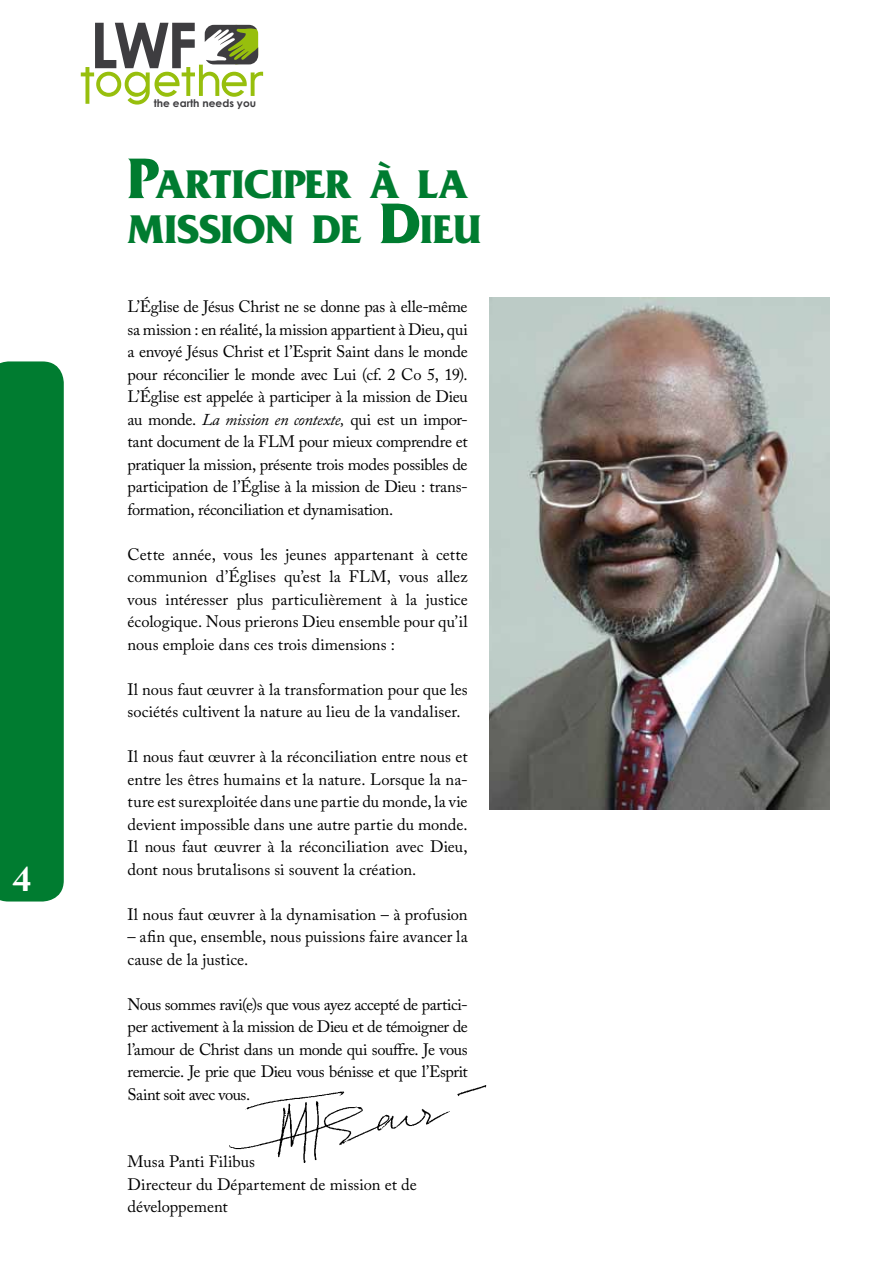
<style>
.page{position:relative;width:893px;height:1263px;background:#fff}
.page>*{position:absolute;margin:0;border:0;box-sizing:border-box;transform-origin:0 0}
.t1{font:700 63.3px "Century Gothic";color:#3e3d40}
.t2{font:700 42px/45px "Friz Quadrata";letter-spacing:-.005em;color:#007c30}
.t3{font:700 36px "Adobe Caslon Pro";color:#fff}
.t4{font:16.5px/22.5px "Adobe Caslon Pro";letter-spacing:-.005em;color:#000;text-align:justify}
.t5{font:700 10.5px "Century Gothic";color:#3e3d40}
.s1{font-size:60px}
.s2{font-style:italic}
</style>
<div class="page">
<div style="left:0;top:361px;width:64px;height:540px;background:#007c30"></div>
<svg style="left:81px;top:25px;width:182px;height:80px"></svg>
<img style="left:489px;top:298px;width:340px;height:512px">
<img style="left:230px;top:1085px;width:257px;height:77px">
<h3 class="t3" style="left:13px;top:857px;width:19px">4</h3>
<h1 class="t1" style="left:90px;top:-3px;width:109px">LWF</h1>
<p class="t5" style="left:154px;top:96px;width:104px">the earth needs you</p>
<h2 class="t2" style="left:128px;top:162px;width:356px"><span class="s1">P</span>ARTICIPER À LA<br>MISSION DE <span class="s1">D</span>IEU</h2>
<p class="t4" style="left:128px;top:295px;width:342px">L’Église de Jésus Christ ne se donne pas à elle-même sa mission : en réalité, la mission appartient à Dieu, qui a envoyé Jésus Christ et l’Esprit Saint dans le monde pour réconcilier le monde avec Lui (cf. 2 Co 5, 19).<br>L’Église est appelée à participer à la mission de Dieu au monde. <span class="s2">La mission en contexte,</span> qui est un impor&shy;tant document de la FLM pour mieux comprendre et pratiquer la mission, présente trois modes possibles de participation de l’Église à la mission de Dieu : trans&shy;formation, réconciliation et dynamisation.</p>
<p class="t4" style="left:128px;top:543px;width:342px">Cette année, vous les jeunes appartenant à cette communion d’Églises qu’est la FLM, vous allez vous intéresser plus particulièrement à la justice écologique. Nous prierons Dieu ensemble pour qu’il nous emploie dans ces trois dimensions :</p>
<p class="t4" style="left:128px;top:678px;width:342px">Il nous faut œuvrer à la transformation pour que les sociétés cultivent la nature au lieu de la vandaliser.</p>
<p class="t4" style="left:128px;top:745px;width:342px">Il nous faut œuvrer à la réconciliation entre nous et entre les êtres humains et la nature. Lorsque la na&shy;ture est surexploitée dans une partie du monde, la vie devient impossible dans une autre partie du monde.<br>Il nous faut œuvrer à la réconciliation avec Dieu, dont nous brutalisons si souvent la création.</p>
<p class="t4" style="left:128px;top:903px;width:342px">Il nous faut œuvrer à la dynamisation – à profusion</p>
<p class="t4" style="left:128px;top:925px;width:342px">– afin que, ensemble, nous puissions faire avancer la cause de la justice.</p>
<p class="t4" style="left:128px;top:993px;width:342px">Nous sommes ravi(e)s que vous ayez accepté de partici&shy;per activement à la mission de Dieu et de témoigner de l’amour de Christ dans un monde qui souffre. Je vous remercie. Je prie que Dieu vous bénisse et que l’Esprit Saint soit avec vous.</p>
<p class="t4" style="left:128px;top:1150px;width:291px;text-align:left">Musa Panti Filibus<br>Directeur du Département de mission et de développement</p>
</div>
